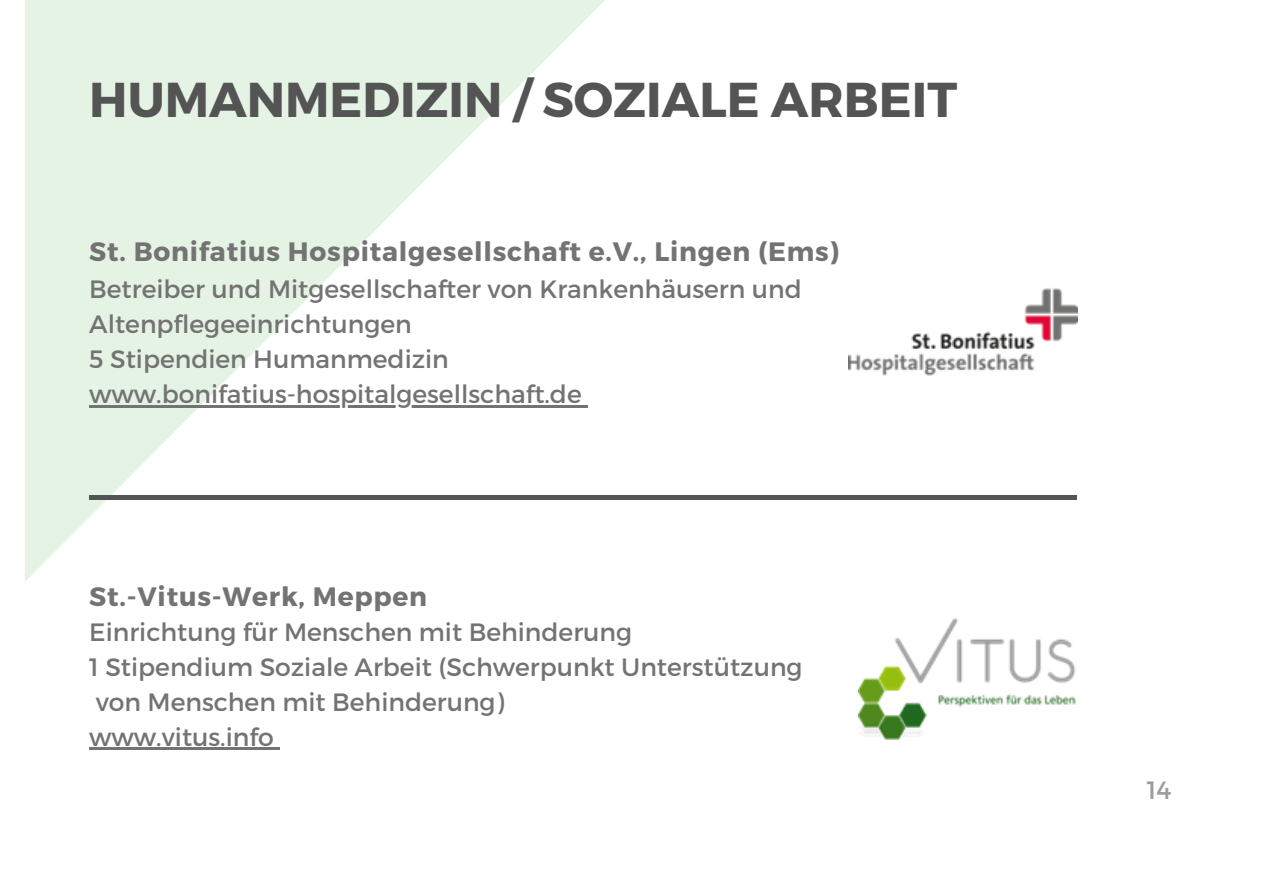
<style>
.page{position:relative;width:1263px;height:894px;background:#fff}
.page>*{position:absolute;margin:0;border:0;box-sizing:border-box;transform-origin:0 0}
.t1{font:700 48.9px "Montserrat";color:#545454}
.t2{font:700 26.55px "Montserrat";letter-spacing:.03em;color:#737373}
.t3{font:25.05px/34.8px "Montserrat";color:#737373}
.t4{font:25.05px "Montserrat";color:#9d9d9c}
</style>
<div class="page">
<svg style="left:25px;top:0;width:608px;height:581px"></svg>
<hr style="left:89px;top:495px;width:988px;height:4px;background:#545454">
<img style="left:849px;top:288px;width:228px;height:88px">
<img style="left:858px;top:618px;width:218px;height:120px">
<hr style="left:89px;top:747px;width:185px;height:2px;background:#737373">
<svg style="left:274px;top:747px;width:6px;height:2px"></svg>
<hr style="left:89px;top:405px;width:493px;height:2px;background:#737373">
<svg style="left:582px;top:405px;width:6px;height:2px"></svg>
<p class="t1" style="left:89px;top:68px;width:869px">HUMANMEDIZIN / SOZIALE ARBEIT</p>
<p class="t2" style="left:89px;top:234px;width:751px">St. Bonifatius Hospitalgesellschaft e.V., Lingen (Ems)</p>
<p class="t3" style="left:89px;top:271px;width:714px">Betreiber und Mitgesellschafter von Krankenhäusern und<br>Altenpflegeeinrichtungen</p>
<p class="t3" style="left:89px;top:340px;width:361px">5 Stipendien Humanmedizin</p>
<p class="t3" style="left:89px;top:375px;width:494px">www.bonifatius-hospitalgesellschaft.de</p>
<p class="t2" style="left:89px;top:579px;width:339px">St.-Vitus-Werk, Meppen</p>
<p class="t3" style="left:89px;top:613px;width:544px">Einrichtung für Menschen mit Behinderung</p>
<p class="t3" style="left:89px;top:648px;width:715px">1 Stipendium Soziale Arbeit (Schwerpunkt Unterstützung</p>
<p class="t3" style="left:96px;top:682px;width:410px">von Menschen mit Behinderung)</p>
<p class="t3" style="left:89px;top:717px;width:186px">www.vitus.info</p>
<p class="t4" style="left:1147px;top:773px;width:26px">14</p>
</div>
